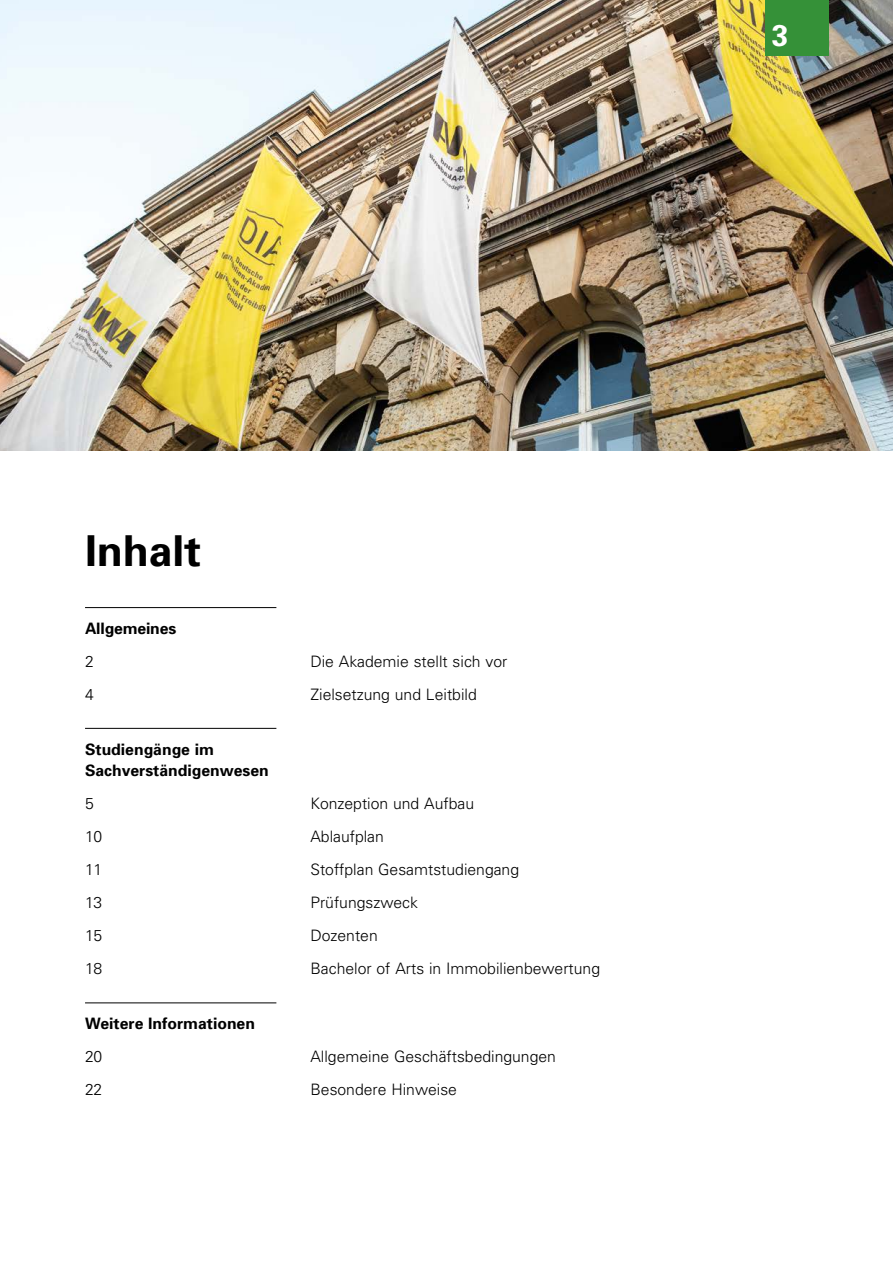
<style>
.page{position:relative;width:893px;height:1263px;background:#fff}
.page>*{position:absolute;margin:0;border:0;box-sizing:border-box;transform-origin:0 0}
.t1{font:700 42.6px "Univers";color:#000}
.t2{font:700 30px "Univers";color:#fff}
.t3{font:300 15.75px/33px "Univers";color:#000}
.t4{font:700 15.75px/21.8px "Univers";color:#000}
</style>
<div class="page">
<img style="left:0;top:0;width:893px;height:451px">
<hr style="left:85px;top:607px;width:191px;height:1px;background:#000">
<hr style="left:85px;top:728px;width:191px;height:1px;background:#000">
<hr style="left:85px;top:1002px;width:191px;height:1px;background:#000">
<div style="left:765px;top:0;width:64px;height:55px;background:#359138"></div>
<h2 class="t2" style="left:772px;top:16px;width:18px">3</h2>
<h1 class="t1" style="left:85px;top:523px;width:117px">Inhalt</h1>
<p class="t4" style="left:85px;top:617px;width:93px">Allgemeines</p>
<p class="t3" style="left:85px;top:644px;width:10px">2<br>4</p>
<p class="t4" style="left:85px;top:738px;width:185px">Studiengänge im<br>Sachverständigenwesen</p>
<p class="t3" style="left:85px;top:787px;width:19px">5<br>10<br>11<br>13<br>15<br>18</p>
<p class="t4" style="left:85px;top:1012px;width:171px">Weitere Informationen</p>
<p class="t3" style="left:85px;top:1039px;width:19px">20<br>22</p>
<p class="t3" style="left:310px;top:644px;width:198px">Die Akademie stellt sich vor<br>Zielsetzung und Leitbild</p>
<p class="t3" style="left:310px;top:787px;width:291px">Konzeption und Aufbau<br>Ablaufplan<br>Stoffplan Gesamtstudiengang<br>Prüfungszweck<br>Dozenten<br>Bachelor of Arts in Immobilienbewertung</p>
<p class="t3" style="left:310px;top:1039px;width:247px">Allgemeine Geschäftsbedingungen<br>Besondere Hinweise</p>
</div>
